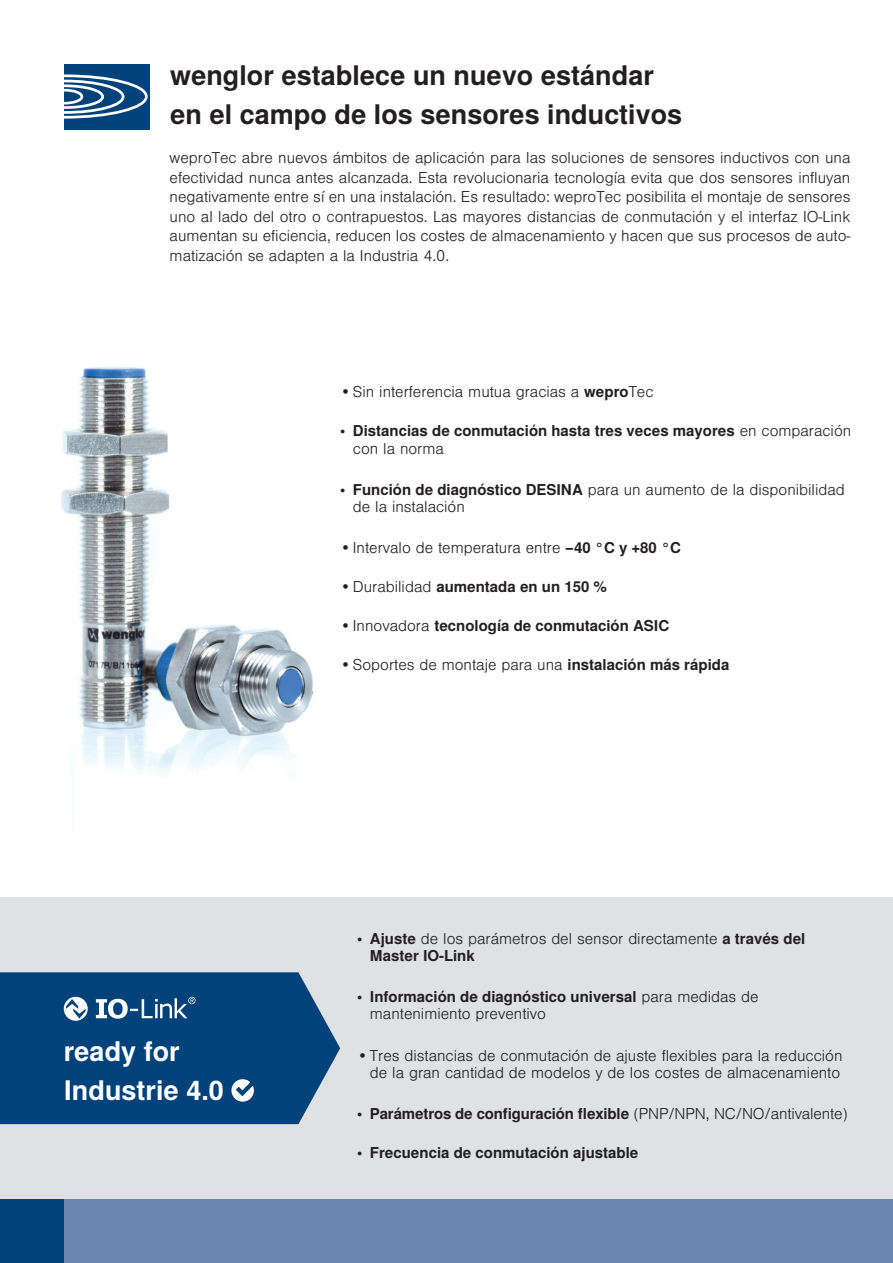
<style>
.page{position:relative;width:893px;height:1263px;background:#fff}
.page>*{position:absolute;margin:0;border:0;box-sizing:border-box;transform-origin:0 0}
.t1{font:700 27px/39px "Nimbus Sans Global";color:#231f20}
.t2{font:700 27px/39px "Nimbus Sans Global";color:#fff}
.t3{font:300 15px/19.5px "Nimbus Sans Global";color:#231f20}
.t4{font:700 15px/17.2px "Nimbus Sans Global";color:#231f20}
.s1{font-weight:700}
.s2{font-weight:300}
</style>
<div class="page">
<div style="left:0;top:1199px;width:893px;height:64px;background:#6a86b1"></div>
<div style="left:0;top:1199px;width:64px;height:64px;background:#004279"></div>
<div style="left:0;top:897px;width:893px;height:302px;background:#e0e1e2"></div>
<svg style="left:0;top:972px;width:340px;height:152px;background:#0e4c7f"></svg>
<div style="left:64px;top:64px;width:85px;height:66px;background:#004279"></div>
<svg style="left:64px;top:74px;width:84px;height:45px"></svg>
<img style="left:61px;top:367px;width:252px;height:408px">
<svg style="left:64px;top:997px;width:24px;height:24px"></svg>
<svg style="left:96px;top:997px;width:100px;height:22px;background:#4e7ca2"></svg>
<svg style="left:231px;top:1079px;width:23px;height:23px"></svg>
<h1 class="t1" style="left:170px;top:57px;width:514px">wenglor establece un nuevo estándar en el campo de los sensores inductivos</h1>
<p class="t3" style="left:170px;top:148px;width:682px;text-align:justify">weproTec abre nuevos ámbitos de aplicación para las soluciones de sensores inductivos con una efectividad nunca antes alcanzada. Esta revolucionaria tecnología evita que dos sensores influyan negativamente entre sí en una instalación. Es resultado: weproTec posibilita el montaje de sensores uno al lado del otro o contrapuestos. Las mayores distancias de conmutación y el interfaz IO-Link aumentan su eficiencia, reducen los costes de almacenamiento y hacen que sus procesos de auto&shy;matización se adapten a la Industria 4.0.</p>
<h1 class="t2" style="left:64px;top:1032px;width:162px">ready for<br>Industrie 4.0</h1>
<p class="t3" style="left:340px;top:382px;width:315px">•Sin interferencia mutua gracias a <span class="s1">wepro</span>Tec</p>
<p class="t4" style="left:353px;top:423px;width:500px;text-indent:-13px">• Distancias de conmutación hasta tres veces mayores <span class="s2">en comparación con la norma</span></p>
<p class="t3" style="left:353px;top:481px;width:493px;line-height:17.2px;text-indent:-13px"><span class="s1">• Función de diagnóstico DESINA</span> para un aumento de la disponibilidad de la instalación</p>
<p class="t3" style="left:340px;top:538px;width:342px">•Intervalo de temperatura entre <span class="s1">−40 °C y +80 °C</span></p>
<p class="t4" style="left:340px;top:579px;width:268px"><span class="s2">•Durabilidad</span> aumentada en un 150 %</p>
<p class="t4" style="left:340px;top:618px;width:331px"><span class="s2">•Innovadora</span> tecnología de conmutación ASIC</p>
<p class="t3" style="left:340px;top:655px;width:391px">•Soportes de montaje para una <span class="s1">instalación más rápida</span></p>
<p class="t3" style="left:370px;top:930px;width:437px;line-height:17.2px;text-indent:-13px"><span class="s1">• Ajuste</span> de los parámetros del sensor directamente <span class="s1">a través del<br>Master IO-Link</span></p>
<p class="t3" style="left:370px;top:988px;width:390px;line-height:17.2px;text-indent:-13px"><span class="s1">• Información de diagnóstico universal</span> para medidas de mantenimiento preventivo</p>
<p class="t3" style="left:357px;top:1047px;width:487px;line-height:17.2px;text-align:right">•Tres distancias de conmutación de ajuste flexibles para la reducción de la gran cantidad de modelos y de los costes de almacenamiento</p>
<p class="t4" style="left:357px;top:1105px;width:492px">• Parámetros de configuración flexible <span class="s2">(PNP/NPN, NC/NO/antivalente)</span></p>
<p class="t4" style="left:357px;top:1144px;width:283px">• Frecuencia de conmutación ajustable</p>
</div>
